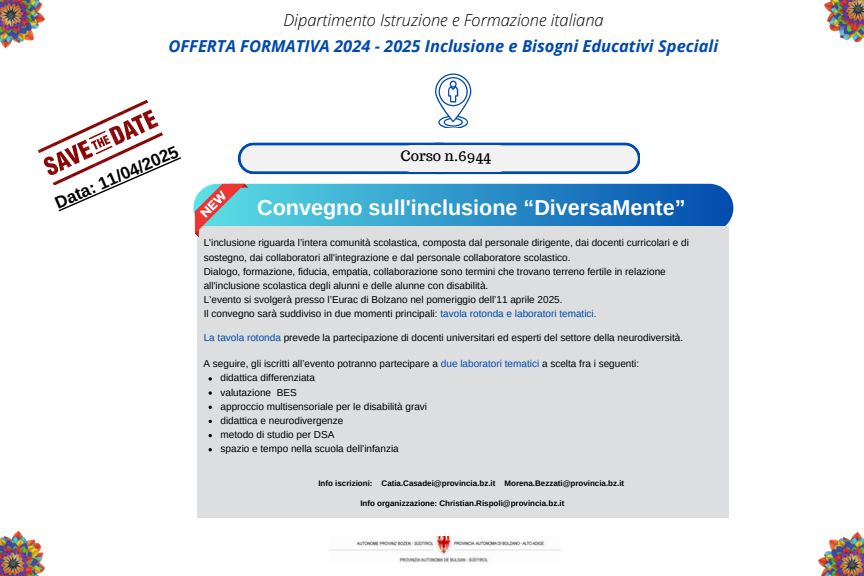
<style>
.page{position:relative;width:864px;height:576px;background:#fff}
.page>*{position:absolute;margin:0;border:0;box-sizing:border-box;transform-origin:0 0}
.t1{font:700 21.6px "Arimo";color:#fff}
.t2{font:700 17.2px "Arimo";color:#000}
.t3{font:italic 700 16.4px/26px "Open Sans";color:#004aad;text-align:center}
.t4{font:14.4px "Trocchi";color:#000}
.t5{font:12.4px "Arimo";color:#fff}
.t6{font:10px/14px "Arimo";color:#000}
.t7{font:700 8px "Arimo";color:#000}
.s1{font-weight:300;color:#000}
.s2{color:#004aad}
</style>
<div class="page">
<img style="left:0;top:0;width:45px;height:49px">
<img style="left:818px;top:531px;width:46px;height:45px">
<img style="left:824px;top:0;width:40px;height:42px">
<img style="left:0;top:530px;width:45px;height:46px">
<img style="left:330px;top:537px;width:231px;height:26px">
<svg style="left:193px;top:184px;width:540px;height:48px;background:#2f91c7"></svg>
<div style="left:198px;top:227px;width:531px;height:291px;background:#dddedf"></div>
<svg style="left:237px;top:142px;width:403px;height:32px"></svg>
<svg style="left:195px;top:184px;width:50px;height:54px"></svg>
<svg style="left:435px;top:74px;width:36px;height:54px"></svg>
<svg style="left:38px;top:100px;width:143px;height:111px"></svg>
<svg style="left:209px;top:377px;width:3px;height:4px"></svg>
<svg style="left:209px;top:391px;width:3px;height:4px"></svg>
<p class="t3" style="left:169px;top:7px;width:551px"><span class="s1">Dipartimento Istruzione e Formazione italiana<br></span>OFFERTA FORMATIVA 2024 - 2025 Inclusione e Bisogni Educativi Speciali</p>
<p class="t2" style="left:52px;top:194px;width:134px;rotate:-23deg">Data: 11/04/2025</p>
<p class="t4" style="left:401px;top:147px;width:92px">Corso n.6944</p>
<h2 class="t5" style="left:430px;top:195px;width:36px">CARE</h2>
<h4 class="t1" style="left:257px;top:196px;width:430px">Convegno sull'inclusione “DiversaMente”</h4>
<h5 class="t6" style="left:204px;top:236px;width:487px">L'inclusione riguarda l’intera comunità scolastica, composta dal personale dirigente, dai docenti curricolari e di sostegno, dai collaboratori all'integrazione e dal personale collaboratore scolastico.<br>Dialogo, formazione, fiducia, empatia, collaborazione sono termini che trovano terreno fertile in relazione all'inclusione scolastica degli alunni e delle alunne con disabilità.<br>L’evento si svolgerà presso l’Eurac di Bolzano nel pomeriggio dell’11 aprile 2025.<br>Il convegno sarà suddiviso in due momenti principali: <span class="s2">tavola rotonda e laboratori tematici.</span></h5>
<p class="t6" style="left:204px;top:331px;width:481px"><span class="s2">La tavola rotonda</span> prevede la partecipazione di docenti universitari ed esperti del settore della neurodiversità.</p>
<p class="t6" style="left:204px;top:357px;width:437px">A seguire, gli iscritti all’evento potranno partecipare a <span class="s2">due laboratori tematici</span> a scelta fra i seguenti:</p>
<h6 class="t6" style="left:221px;top:371px;width:96px">didattica differenziata</h6>
<h6 class="t6" style="left:221px;top:385px;width:78px">valutazione BES</h6>
<h6 class="t6" style="left:221px;top:399px;width:208px">approccio multisensoriale per le disabilità gravi</h6>
<p class="t6" style="left:221px;top:413px;width:124px">didattica e neurodivergenze</p>
<p class="t6" style="left:221px;top:428px;width:115px">metodo di studio per DSA</p>
<p class="t6" style="left:221px;top:442px;width:180px">spazio e tempo nella scuola dell’infanzia</p>
<p class="t7" style="left:318px;top:479px;width:307px">Info iscrizioni: Catia.Casadei@provincia.bz.it Morena.Bezzati@provincia.bz.it</p>
<p class="t7" style="left:360px;top:498px;width:206px">Info organizzazione: Christian.Rispoli@provincia.bz.it</p>
</div>
